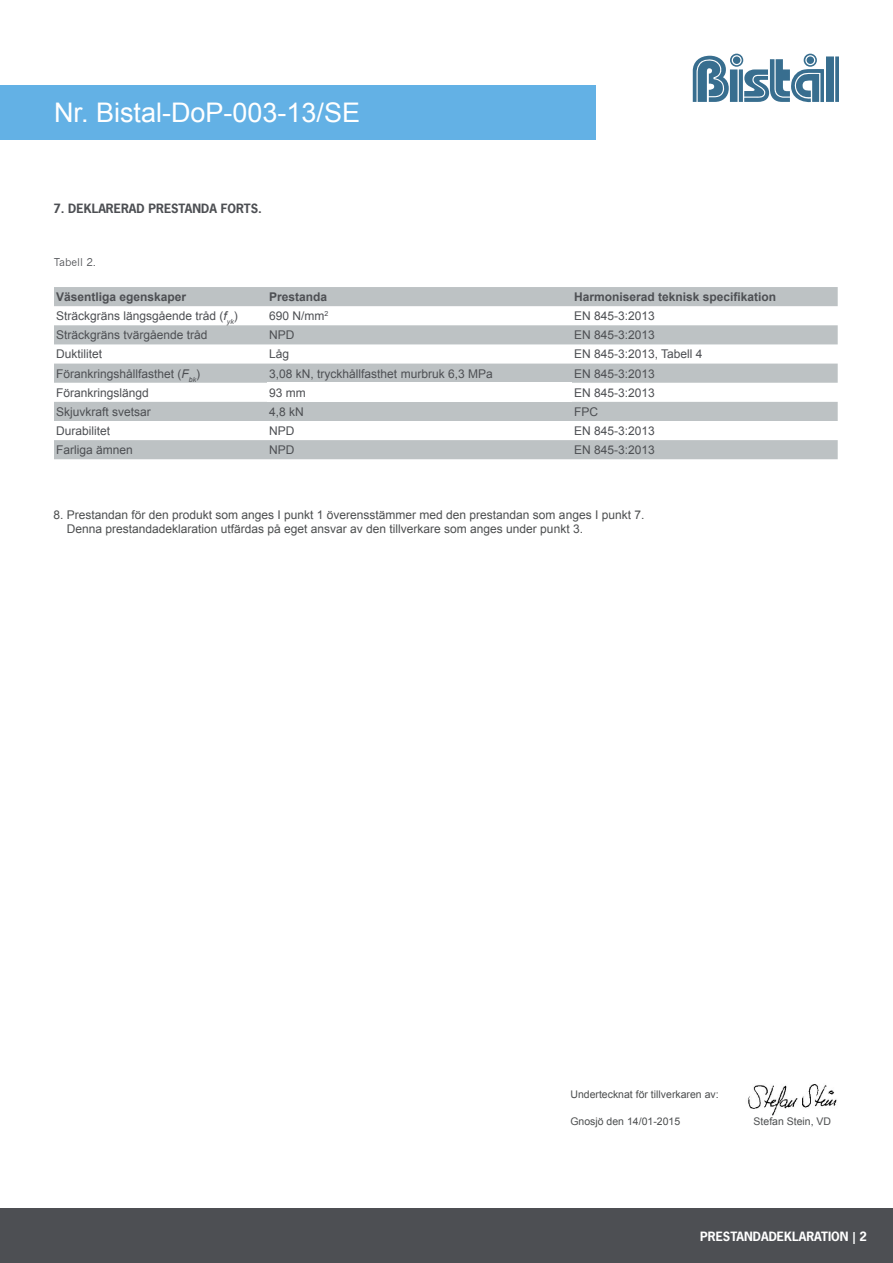
<style>
.page{position:relative;width:893px;height:1263px;background:#fff}
.page>*{position:absolute;margin:0;border:0;box-sizing:border-box;transform-origin:0 0}
.t1{font:27px "Arial";color:#fff}
.t2{font:12px "Arial";color:#4d4f53}
.t3{font:12px "Arial";color:#4c4e4f}
.t4{font:700 12px "Arial";color:#4d4f53}
.t5{font:700 12px "News Gothic Std";color:#4d4f53}
.t6{font:700 12px "News Gothic Std";color:#fff}
.t7{font:10.5px "Arial";color:#4c4e4f}
.t8{font:10.5px "News Gothic";color:#4d4f53}
.s1{font-style:italic}
</style>
<div class="page">
<div style="left:0;top:85px;width:595px;height:54px;background:#63b1e5"></div>
<div style="left:0;top:1209px;width:893px;height:54px;background:#4d4f53"></div>
<svg style="left:54px;top:287px;width:784px;height:172px;fill:#bdc2c4"></svg>
<div style="left:267px;top:383px;width:305px;height:19px;background:#fff"></div>
<img style="left:748px;top:1084px;width:89px;height:31px">
<svg style="left:693px;top:54px;width:146px;height:48px"></svg>
<p class="t1" style="left:54px;top:95px;width:308px">Nr. Bistal-DoP-003-13/SE</p>
<p class="t5" style="left:53px;top:201px;width:210px">7. DEKLARERAD PRESTANDA FORTS.</p>
<p class="t8" style="left:54px;top:257px;width:44px">Tabell 2.</p>
<p class="t4" style="left:56px;top:289px;width:132px">Väsentliga egenskaper</p>
<p class="t4" style="left:269px;top:289px;width:60px">Prestanda</p>
<p class="t4" style="left:574px;top:289px;width:204px">Harmoniserad teknisk specifikation</p>
<p class="t2" style="left:56px;top:308px;width:183px">Sträckgräns längsgående tråd (<span class="s1">f</span><sub>yk</sub>)</p>
<p class="t2" style="left:269px;top:308px;width:61px">690 N/mm<sup>2</sup></p>
<p class="t2" style="left:574px;top:308px;width:82px">EN 845-3:2013</p>
<p class="t2" style="left:56px;top:327px;width:153px">Sträckgräns tvärgående tråd</p>
<p class="t2" style="left:269px;top:327px;width:27px">NPD</p>
<p class="t2" style="left:574px;top:327px;width:82px">EN 845-3:2013</p>
<p class="t2" style="left:56px;top:346px;width:48px">Duktilitet</p>
<p class="t2" style="left:269px;top:346px;width:22px">Låg</p>
<p class="t2" style="left:574px;top:346px;width:130px">EN 845-3:2013, Tabell 4</p>
<p class="t2" style="left:56px;top:365px;width:146px">Förankringshållfasthet (<span class="s1">F</span><sub>bk</sub>)</p>
<p class="t2" style="left:269px;top:365px;width:225px">3,08 kN, tryckhållfasthet murbruk 6,3 MPa</p>
<p class="t2" style="left:574px;top:365px;width:82px">EN 845-3:2013</p>
<p class="t2" style="left:56px;top:385px;width:94px">Förankringslängd</p>
<p class="t2" style="left:269px;top:385px;width:38px">93 mm</p>
<p class="t2" style="left:574px;top:385px;width:82px">EN 845-3:2013</p>
<p class="t2" style="left:56px;top:404px;width:96px">Skjuvkraft svetsar</p>
<p class="t2" style="left:269px;top:404px;width:36px">4,8 kN</p>
<p class="t2" style="left:574px;top:404px;width:25px">FPC</p>
<p class="t2" style="left:56px;top:423px;width:56px">Durabilitet</p>
<p class="t2" style="left:269px;top:423px;width:27px">NPD</p>
<p class="t2" style="left:574px;top:423px;width:82px">EN 845-3:2013</p>
<p class="t2" style="left:56px;top:442px;width:78px">Farliga ämnen</p>
<p class="t2" style="left:269px;top:442px;width:27px">NPD</p>
<p class="t2" style="left:574px;top:442px;width:82px">EN 845-3:2013</p>
<p class="t3" style="left:53px;top:507px;width:592px">8. Prestandan för den produkt som anges I punkt 1 överensstämmer med den prestandan som anges I punkt 7.</p>
<p class="t3" style="left:67px;top:521px;width:518px">Denna prestandadeklaration utfärdas på eget ansvar av den tillverkare som anges under punkt 3.</p>
<p class="t7" style="left:570px;top:1087px;width:150px">Undertecknat för tillverkaren av:</p>
<p class="t7" style="left:570px;top:1114px;width:111px">Gnosjö den 14/01-2015</p>
<p class="t7" style="left:754px;top:1114px;width:79px">Stefan Stein, VD</p>
<p class="t6" style="left:700px;top:1228px;width:168px">PRESTANDADEKLARATION | 2</p>
</div>
